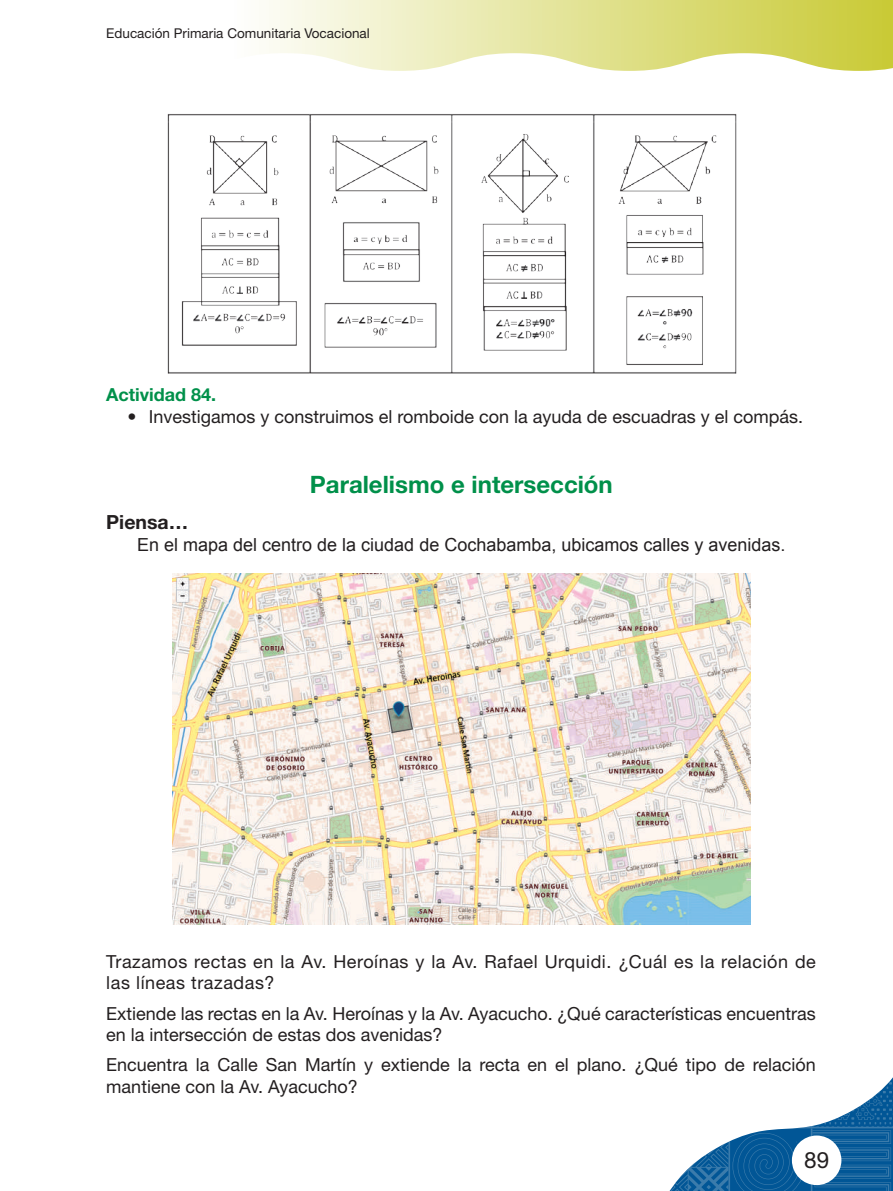
<style>
.page{position:relative;width:893px;height:1191px;background:#fff}
.page>*{position:absolute;margin:0;border:0;box-sizing:border-box;transform-origin:0 0}
.t1{font:700 24px "Helvetica Neue LT Std";color:#00904a}
.t2{font:22.5px "Helvetica Neue LT Std";color:#231f20}
.t3{font:700 19.5px "Helvetica Neue LT Std";color:#231f20}
.t4{font:18px/21.6px "Helvetica Neue LT Std";color:#231f20}
.t5{font:18px/21.6px "Helvetica Neue LT Std";letter-spacing:.03em;color:#231f20}
.t6{font:18px "Arial";color:#231f20}
.t7{font:700 18px "Helvetica Neue LT Std";color:#00904a}
.t8{font:13.5px "Helvetica Neue LT Std";color:#231f20}
</style>
<div class="page">
<svg style="left:266px;top:0;width:627px;height:71px"></svg>
<svg style="left:669px;top:1077px;width:224px;height:114px"></svg>
<div style="left:792px;top:1135px;width:49px;height:50px;background:#fff;border-radius:50%"></div>
<img style="left:167px;top:114px;width:570px;height:260px">
<img style="left:172px;top:573px;width:578px;height:351px">
<p class="t8" style="left:106px;top:25px;width:265px">Educación Primaria Comunitaria Vocacional</p>
<p class="t7" style="left:106px;top:384px;width:111px">Actividad 84.</p>
<p class="t4" style="left:128px;top:405px;width:677px">• Investigamos y construimos el romboide con la ayuda de escuadras y el compás.</p>
<h1 class="t1" style="left:310px;top:470px;width:304px">Paralelismo e intersección</h1>
<p class="t3" style="left:106px;top:510px;width:83px">Piensa…</p>
<p class="t6" style="left:137px;top:534px;width:650px">En el mapa del centro de la ciudad de Cochabamba, ubicamos calles y avenidas.</p>
<p class="t5" style="left:106px;top:950px;width:711px">Trazamos rectas en la Av. Heroínas y la Av. Rafael Urquidi. ¿Cuál es la relación de las líneas trazadas?</p>
<p class="t4" style="left:106px;top:1002px;width:711px">Extiende las rectas en la Av. Heroínas y la Av. Ayacucho. ¿Qué características encuentras en la intersección de estas dos avenidas?</p>
<p class="t4" style="left:106px;top:1053px;width:711px">Encuentra la Calle San Martín y extiende la recta en el plano. ¿Qué tipo de relación mantiene con la Av. Ayacucho?</p>
<p class="t2" style="left:804px;top:1146px;width:27px">89</p>
</div>
